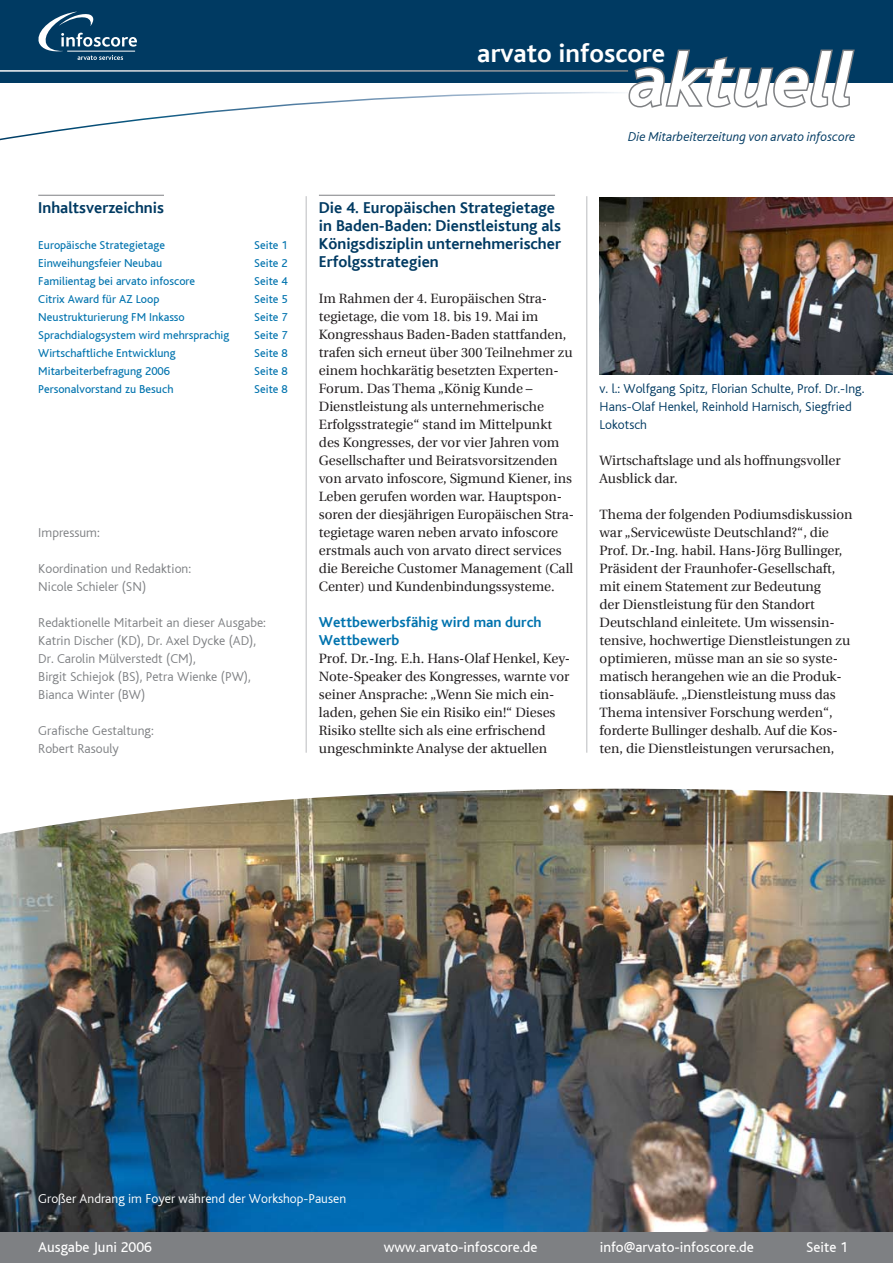
<style>
.page{position:relative;width:893px;height:1263px;background:#fff}
.page>*{position:absolute;margin:0;border:0;box-sizing:border-box;transform-origin:0 0}
.t1{font:italic 700 76.5px "Bliss";color:#fff}
.t2{font:700 27px "Bliss";color:#fff}
.t3{font:700 16.5px/18px "Bliss";color:#003a62}
.t4{font:15px "Bliss";color:#fff}
.t5{font:700 15px/18px "Bliss";color:#0073ae}
.t6{font:13.5px/18px "Utopia";color:#231f20}
.t7{font:300 13.5px/18px "Bliss";color:#7e8083}
.t8{font:300 13.5px/18px "Bliss";color:#003a62}
.t9{font:300 13.5px "Bliss";color:#fff}
.t10{font:italic 300 13.5px "Bliss";color:#003a62}
.t11{font:12px "Bliss";color:#0073ae}
</style>
<div class="page">
<img style="left:600px;top:197px;width:293px;height:178px">
<img style="left:0;top:788px;width:893px;height:444px">
<hr style="left:38px;top:195px;width:126px;height:1px;background:#7e8083">
<hr style="left:319px;top:195px;width:236px;height:1px;background:#7e8083">
<div style="left:0;top:1232px;width:893px;height:31px;background:#7e8083"></div>
<svg style="left:0;top:92px;width:625px;height:49px"></svg>
<div style="left:0;top:0;width:893px;height:83px;background:#003a62"></div>
<svg style="left:628px;top:49px;width:227px;height:59px"></svg>
<hr style="left:0;top:70px;width:628px;height:2px;background:#fff">
<svg style="left:38px;top:12px;width:99px;height:48px"></svg>
<hr style="left:306px;top:196px;width:1px;height:557px;background:#bbbcbf">
<hr style="left:586px;top:196px;width:1px;height:557px;background:#bbbcbf">
<h2 class="t2" style="left:477px;top:39px;width:189px">arvato infoscore</h2>
<h1 class="t1" style="left:630px;top:41px;width:226px">aktuell</h1>
<p class="t3" style="left:38px;top:199px;width:127px">Inhaltsverzeichnis</p>
<p class="t11" style="left:38px;top:238px;width:128px">Europäische Strategietage</p>
<p class="t11" style="left:254px;top:238px;width:35px">Seite 1</p>
<p class="t11" style="left:38px;top:256px;width:126px">Einweihungsfeier Neubau</p>
<p class="t11" style="left:254px;top:256px;width:35px">Seite 2</p>
<p class="t11" style="left:38px;top:274px;width:158px">Familientag bei arvato infoscore</p>
<p class="t11" style="left:254px;top:274px;width:35px">Seite 4</p>
<p class="t11" style="left:38px;top:292px;width:123px">Citrix Award für AZ Loop</p>
<p class="t11" style="left:254px;top:292px;width:35px">Seite 5</p>
<p class="t11" style="left:38px;top:310px;width:148px">Neustrukturierung FM Inkasso</p>
<p class="t11" style="left:254px;top:310px;width:35px">Seite 7</p>
<p class="t11" style="left:38px;top:328px;width:193px">Sprachdialogsystem wird mehrsprachig</p>
<p class="t11" style="left:254px;top:328px;width:35px">Seite 7</p>
<p class="t11" style="left:38px;top:346px;width:139px">Wirtschaftliche Entwicklung</p>
<p class="t11" style="left:254px;top:346px;width:35px">Seite 8</p>
<p class="t11" style="left:38px;top:364px;width:133px">Mitarbeiterbefragung 2006</p>
<p class="t11" style="left:254px;top:364px;width:35px">Seite 8</p>
<p class="t11" style="left:38px;top:382px;width:137px">Personalvorstand zu Besuch</p>
<p class="t11" style="left:254px;top:382px;width:35px">Seite 8</p>
<p class="t7" style="left:38px;top:523px;width:63px">Impressum:</p>
<p class="t7" style="left:38px;top:559px;width:154px">Koordination und Redaktion:<br>Nicole Schieler (SN)</p>
<p class="t7" style="left:38px;top:613px;width:229px">Redaktionelle Mitarbeit an dieser Ausgabe:<br>Katrin Discher (KD), Dr. Axel Dycke (AD), Dr. Carolin Mülverstedt (CM),<br>Birgit Schiejok (BS), Petra Wienke (PW), Bianca Winter (BW)</p>
<p class="t7" style="left:38px;top:721px;width:117px">Grafische Gestaltung:<br>Robert Rasouly</p>
<p class="t3" style="left:319px;top:199px;width:244px">Die 4. Europäischen Strategietage in Baden-Baden: Dienstleistung als<br>Königsdisziplin unternehmerischer<br>Erfolgsstrategien</p>
<p class="t6" style="left:319px;top:289px;width:257px">Im Rahmen der 4. Europäischen Stra&shy;tegietage, die vom 18. bis 19. Mai im Kongresshaus Baden-Baden stattfanden, trafen sich erneut über 300 Teilnehmer zu einem hochkarätig besetzten Experten-Forum. Das Thema „König Kunde – Dienstleistung als unternehmerische Erfolgsstrategie“ stand im Mittelpunkt des Kongresses, der vor vier Jahren vom Gesellschafter und Beiratsvorsitzenden von arvato infoscore, Sigmund Kiener, ins Leben gerufen worden war. Hauptspon&shy;soren der diesjährigen Europäischen Stra&shy;tegietage waren neben arvato infoscore erstmals auch von arvato direct services die Bereiche Customer Management (Call Center) und Kundenbindungssysteme.</p>
<p class="t5" style="left:319px;top:613px;width:224px">Wettbewerbsfähig wird man durch<br>Wettbewerb</p>
<p class="t6" style="left:319px;top:649px;width:253px">Prof. Dr.-Ing. E.h. Hans-Olaf Henkel, Key-Note-Speaker des Kongresses, warnte vor seiner Ansprache: „Wenn Sie mich ein&shy;laden, gehen Sie ein Risiko ein!“ Dieses Risiko stellte sich als eine erfrischend ungeschminkte Analyse der aktuellen</p>
<p class="t10" style="left:628px;top:130px;width:229px">Die Mitarbeiterzeitung von arvato infoscore</p>
<p class="t8" style="left:600px;top:379px;width:266px">v. l.: Wolfgang Spitz, Florian Schulte, Prof. Dr.-Ing.<br>Hans-Olaf Henkel, Reinhold Harnisch, Siegfried<br>Lokotsch</p>
<p class="t6" style="left:600px;top:451px;width:243px">Wirtschaftslage und als hoffnungsvoller<br>Ausblick dar.</p>
<p class="t6" style="left:600px;top:505px;width:254px">Thema der folgenden Podiumsdiskussion war „Servicewüste Deutschland?“, die Prof. Dr.-Ing. habil. Hans-Jörg Bullinger, Präsident der Fraunhofer-Gesellschaft, mit einem Statement zur Bedeutung<br>der Dienstleistung für den Standort Deutschland einleitete. Um wissensin&shy;tensive, hochwertige Dienstleistungen zu optimieren, müsse man an sie so syste&shy;matisch herangehen wie an die Produk&shy;tionsabläufe. „Dienstleistung muss das Thema intensiver Forschung werden“, forderte Bullinger deshalb. Auf die Kos&shy;ten, die Dienstleistungen verursachen,</p>
<p class="t9" style="left:38px;top:1191px;width:309px">Großer Andrang im Foyer während der Workshop-Pausen</p>
<p class="t4" style="left:38px;top:1239px;width:115px">Ausgabe Juni 2006</p>
<p class="t4" style="left:806px;top:1239px;width:32px">Seite</p>
<p class="t4" style="left:384px;top:1239px;width:155px">www.arvato-infoscore.de</p>
<p class="t4" style="left:600px;top:1239px;width:156px">info@arvato-infoscore.de</p>
</div>
